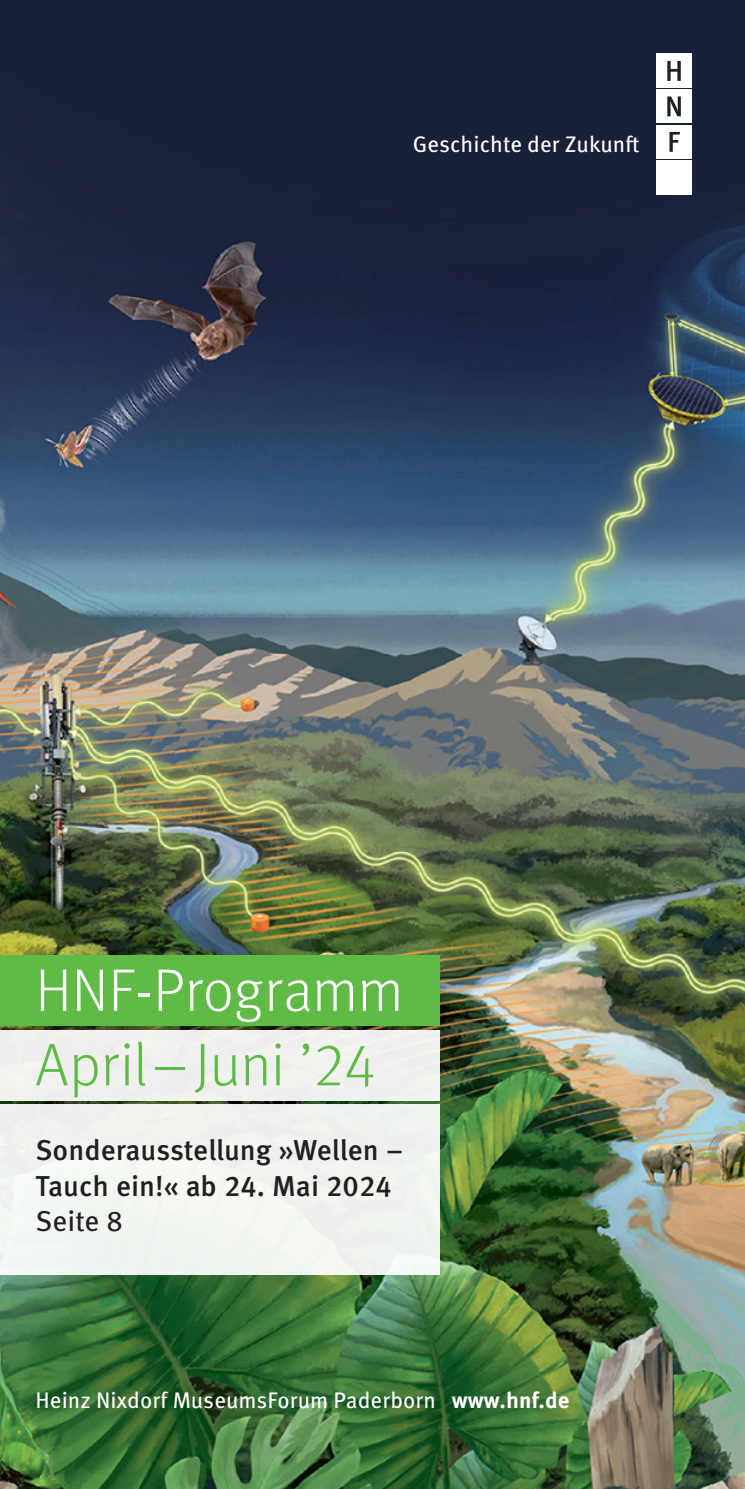
<style>
.page{position:relative;width:745px;height:1489px;background:#fff}
.page>*{position:absolute;margin:0;border:0;box-sizing:border-box;transform-origin:0 0}
.t1{font:300 60px "Meta OT";letter-spacing:-.005em;color:#60bb46}
.t2{font:300 60px "Meta OT";color:#fff}
.t3{font:500 28.75px/35.5px "Meta OT";color:#231f20}
.t4{font:28.75px "Meta OT";color:#231f20}
.t5{font:22.5px "Meta OT";letter-spacing:.005em;color:#fff}
.s1{font-weight:700}
</style>
<div class="page">
<img style="left:0;top:0;width:744px;height:1488px">
<div style="left:0;top:955px;width:439px;height:71px;background:#60bb46"></div>
<div style="left:656px;top:53px;width:35px;height:35px;background:#fff"></div>
<svg style="left:667px;top:61px;width:13px;height:20px"></svg>
<div style="left:656px;top:161px;width:35px;height:34px;background:#fff"></div>
<div style="left:656px;top:125px;width:35px;height:33px;background:#fff"></div>
<svg style="left:669px;top:132px;width:10px;height:20px"></svg>
<div style="left:656px;top:90px;width:35px;height:33px;background:#fff"></div>
<svg style="left:667px;top:96px;width:13px;height:20px"></svg>
<div style="left:0;top:1029px;width:439px;height:71px;background:#f0f1ef"></div>
<div style="left:0;top:1104px;width:439px;height:170px;background:#f1f4f0"></div>
<p class="t5" style="left:412px;top:130px;width:228px">Geschichte der Zukunft</p>
<h1 class="t2" style="left:35px;top:955px;width:369px">HNF-Programm</h1>
<h1 class="t1" style="left:35px;top:1029px;width:343px">April–Juni ’24</h1>
<p class="t3" style="left:35px;top:1132px;width:369px">Sonderausstellung »Wellen –<br>Tauch ein!« ab 24. Mai 2024</p>
<p class="t4" style="left:35px;top:1203px;width:89px">Seite 8</p>
<p class="t5" style="left:35px;top:1386px;width:535px">Heinz Nixdorf MuseumsForum Paderborn <span class="s1">www.hnf.de</span></p>
</div>
